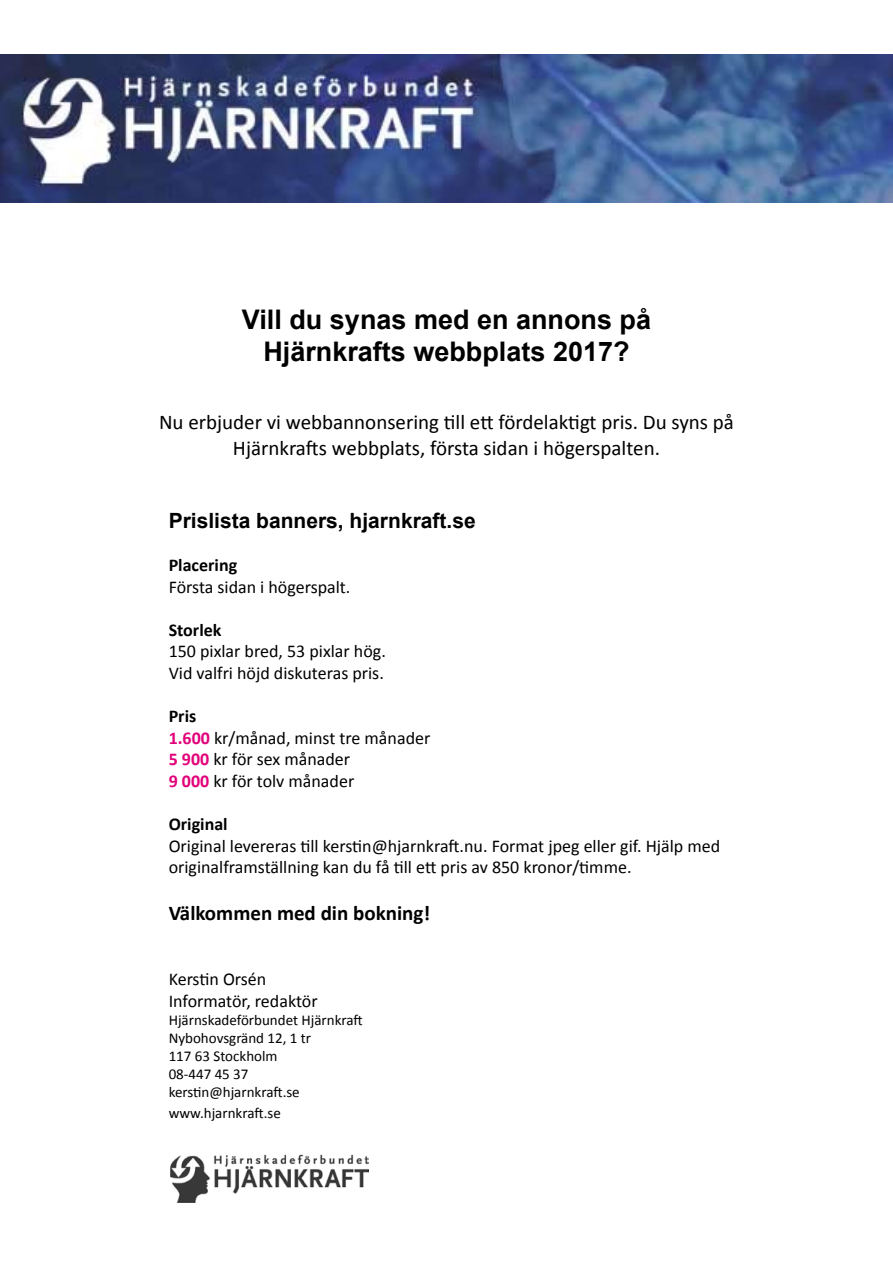
<style>
.page{position:relative;width:893px;height:1263px;background:#fff}
.page>*{position:absolute;margin:0;border:0;box-sizing:border-box;transform-origin:0 0}
.t1{font:700 27px/32.4px "Arial";color:#000;text-align:center}
.t2{font:21px/25.2px "Calibri";color:#000;text-align:center}
.t3{font:700 21px "Arial";color:#000}
.t4{font:700 21px "Calibri";color:#000}
.t5{font:18px/21.6px "Calibri";color:#000}
.t6{font:700 18px "Calibri";color:#000}
.t7{font:15px/18px "Calibri";color:#000}
.s1{font-weight:700}
.s2{font-weight:700;color:#e2007a}
</style>
<div class="page">
<img style="left:172px;top:1155px;width:196px;height:48px">
<img style="left:0;top:54px;width:893px;height:149px">
<h1 class="t1" style="left:242px;top:304px;width:411px">Vill du synas med en annons på<br>Hjärnkrafts webbplats 2017?</h1>
<p class="t2" style="left:159px;top:410px;width:576px">Nu erbjuder vi webbannonsering till ett fördelaktigt pris. Du syns på<br>Hjärnkrafts webbplats, första sidan i högerspalten.</p>
<p class="t3" style="left:169px;top:506px;width:308px">Prislista banners, hjarnkraft.se</p>
<p class="t6" style="left:169px;top:554px;width:70px">Placering</p>
<p class="t5" style="left:169px;top:576px;width:183px">Första sidan i högerspalt.</p>
<p class="t6" style="left:169px;top:618px;width:54px">Storlek</p>
<p class="t5" style="left:169px;top:641px;width:219px">150 pixlar bred, 53 pixlar hög.<br>Vid valfri höjd diskuteras pris.</p>
<p class="t5" style="left:169px;top:705px;width:263px"><span class="s1">Pris<br></span><span class="s2">1.600</span> kr/månad, minst tre månader<br><span class="s2">5 900</span> kr för sex månader<br><span class="s2">9 000</span> kr för tolv månader</p>
<p class="t6" style="left:169px;top:813px;width:60px">Original</p>
<p class="t5" style="left:169px;top:835px;width:553px">Original levereras till kerstin@hjarnkraft.nu. Format jpeg eller gif. Hjälp med originalframställning kan du få till ett pris av 850 kronor/timme.</p>
<p class="t4" style="left:169px;top:900px;width:263px">Välkommen med din bokning!</p>
<p class="t5" style="left:169px;top:968px;width:151px">Kerstin Orsén<br>Informatör, redaktör</p>
<p class="t7" style="left:169px;top:1011px;width:196px">Hjärnskadeförbundet Hjärnkraft<br>Nybohovsgränd 12, 1 tr<br>117 63 Stockholm<br>08-447 45 37 kerstin@hjarnkraft.se</p>
<p class="t7" style="left:169px;top:1104px;width:114px">www.hjarnkraft.se</p>
</div>
